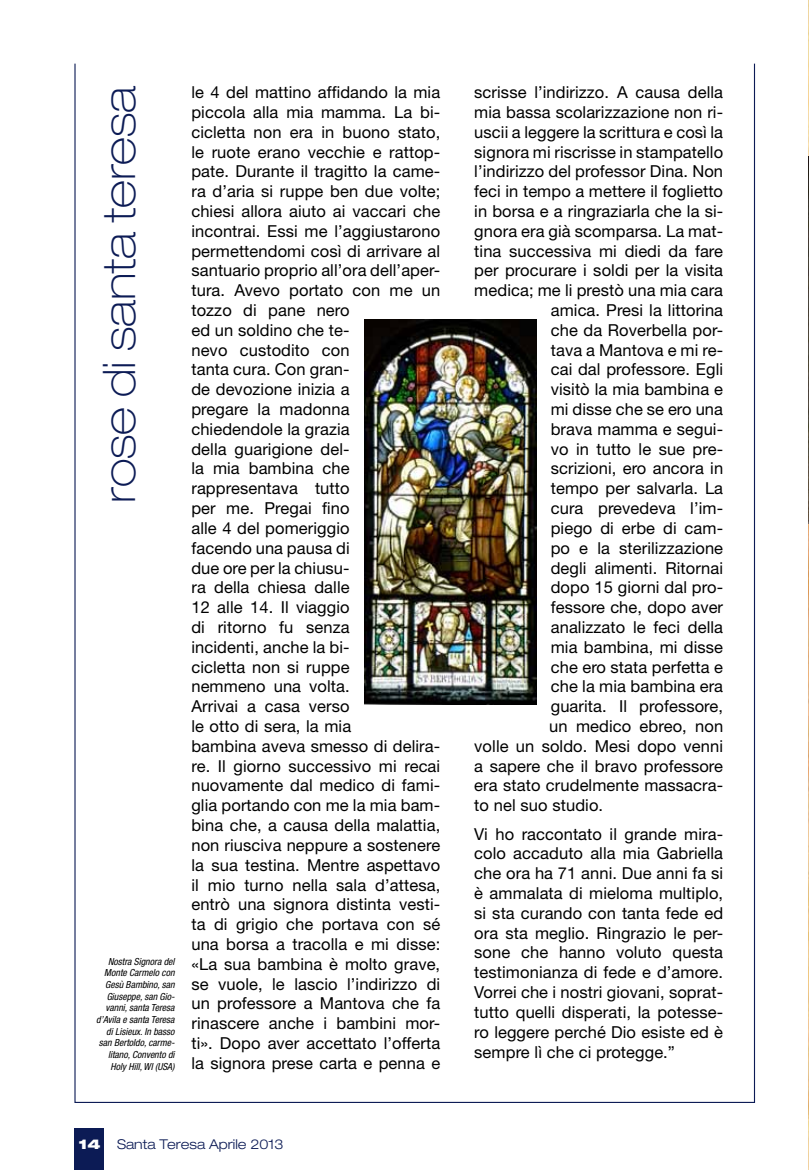
<style>
.page{position:relative;width:809px;height:1170px;background:#fff}
.page>*{position:absolute;margin:0;border:0;box-sizing:border-box;transform-origin:0 0}
.t1{font:100 expanded 45px "Helvetica Neue";color:#0c1b55}
.t2{font:16.5px/19.8px "Helvetica Neue";letter-spacing:.005em;color:#000}
.t3{font:300 expanded 13.5px "Helvetica Neue";color:#0c1b55}
.t4{font:italic condensed 9.75px/11.7px "Helvetica Neue";color:#000;text-align:right}
.s1{font-weight:900;color:#fff}
</style>
<div class="page">
<div style="left:74px;top:61px;width:681px;height:1041px;background:#fff;border:1px solid #0c1b55"></div>
<div style="left:74px;top:1128px;width:30px;height:41px;background:#0c1b55"></div>
<img style="left:365px;top:319px;width:172px;height:385px">
<img style="left:808px;top:0;width:1px;height:1169px">
<img style="left:808px;top:156px;width:1px;height:367px">
<div style="left:59px;top:58px;width:711px;height:6px;background:#fff"></div>
<h1 class="t1" style="left:92px;top:503px;width:419px;rotate:-90deg">rose di santa teresa</h1>
<p class="t4" style="left:96px;top:955px;width:80px">Nostra Signora del<br>Monte Carmelo con<br>Gesù Bambino, san<br>Giuseppe, san Gio&shy;vanni, santa Teresa d’Avila e santa Teresa di Lisieux. In basso san Bertoldo, carme&shy;litano, Convento di<br>Holy Hill, WI (USA)</p>
<p class="t2" style="left:191px;top:82px;width:250px">le 4 del mattino affidando la mia piccola alla mia mamma. La bi&shy;cicletta non era in buono stato, le ruote erano vecchie e rattop&shy;pate. Durante il tragitto la came&shy;ra d’aria si ruppe ben due volte; chiesi allora aiuto ai vaccari che incontrai. Essi me l’aggiustarono permettendomi così di arrivare al santuario proprio all’ora dell’aper&shy;tura. Avevo portato con me un tozzo di pane nero<br>ed un soldino che te-<br>nevo custodito con<br>tanta cura. Con gran-<br>de devozione inizia a<br>pregare la madonna chiedendole la grazia<br>della guarigione del-<br>la mia bambina che rappresentava tutto<br>per me. Pregai fino<br>alle 4 del pomeriggio<br>facendo una pausa di<br>due ore per la chiusu-<br>ra della chiesa dalle<br>12 alle 14. Il viaggio<br>di ritorno fu senza<br>incidenti, anche la bi-<br>cicletta non si ruppe<br>nemmeno una volta.<br>Arrivai a casa verso<br>le otto di sera, la mia<br>bambina aveva smesso di delira&shy;re. Il giorno successivo mi recai nuovamente dal medico di fami&shy;glia portando con me la mia bam&shy;bina che, a causa della malattia, non riusciva neppure a sostenere la sua testina. Mentre aspettavo il mio turno nella sala d’attesa, entrò una signora distinta vesti&shy;ta di grigio che portava con sé una borsa a tracolla e mi disse: «La sua bambina è molto grave, se vuole, le lascio l’indirizzo di un professore a Mantova che fa rinascere anche i bambini mor&shy;ti». Dopo aver accettato l’offerta la signora prese carta e penna e</p>
<p class="t2" style="left:474px;top:82px;width:250px">scrisse l’indirizzo. A causa della</p>
<p class="t2" style="left:474px;top:102px;width:250px">mia bassa scolarizzazione non ri-</p>
<p class="t2" style="left:474px;top:122px;width:250px">uscii a leggere la scrittura e così la</p>
<p class="t2" style="left:474px;top:141px;width:250px">signora mi riscrisse in stampatello</p>
<p class="t2" style="left:474px;top:161px;width:250px">l’indirizzo del professor Dina. Non</p>
<p class="t2" style="left:474px;top:181px;width:250px">feci in tempo a mettere il foglietto</p>
<p class="t2" style="left:474px;top:201px;width:250px">in borsa e a ringraziarla che la si-</p>
<p class="t2" style="left:474px;top:221px;width:250px">gnora era già scomparsa. La mat-</p>
<p class="t2" style="left:474px;top:240px;width:250px">tina successiva mi diedi da fare</p>
<p class="t2" style="left:474px;top:260px;width:250px">per procurare i soldi per la visita</p>
<p class="t2" style="left:474px;top:280px;width:250px">medica; me li prestò una mia cara</p>
<p class="t2" style="left:551px;top:300px;width:174px">amica. Presi la littorina</p>
<p class="t2" style="left:551px;top:320px;width:174px">che da Roverbella por-</p>
<p class="t2" style="left:551px;top:339px;width:174px">tava a Mantova e mi re-</p>
<p class="t2" style="left:551px;top:359px;width:174px">cai dal professore. Egli</p>
<p class="t2" style="left:551px;top:379px;width:174px">visitò la mia bambina e</p>
<p class="t2" style="left:551px;top:399px;width:174px">mi disse che se ero una</p>
<p class="t2" style="left:551px;top:419px;width:174px">brava mamma e segui-</p>
<p class="t2" style="left:551px;top:438px;width:174px">vo in tutto le sue pre-</p>
<p class="t2" style="left:551px;top:458px;width:174px">scrizioni, ero ancora in</p>
<p class="t2" style="left:551px;top:478px;width:174px">tempo per salvarla. La</p>
<p class="t2" style="left:551px;top:498px;width:174px">cura prevedeva l’im-</p>
<p class="t2" style="left:551px;top:518px;width:174px">piego di erbe di cam-</p>
<p class="t2" style="left:551px;top:537px;width:174px">po e la sterilizzazione</p>
<p class="t2" style="left:551px;top:557px;width:174px">degli alimenti. Ritornai</p>
<p class="t2" style="left:551px;top:577px;width:174px">dopo 15 giorni dal pro-</p>
<p class="t2" style="left:551px;top:597px;width:174px">fessore che, dopo aver</p>
<p class="t2" style="left:551px;top:617px;width:174px">analizzato le feci della</p>
<p class="t2" style="left:551px;top:636px;width:174px">mia bambina, mi disse</p>
<p class="t2" style="left:551px;top:656px;width:174px">che ero stata perfetta e</p>
<p class="t2" style="left:551px;top:676px;width:174px">che la mia bambina era</p>
<p class="t2" style="left:551px;top:696px;width:174px">guarita. Il professore,</p>
<p class="t2" style="left:549px;top:716px;width:175px">un medico ebreo, non</p>
<p class="t2" style="left:474px;top:735px;width:250px">volle un soldo. Mesi dopo venni</p>
<p class="t2" style="left:474px;top:755px;width:250px">a sapere che il bravo professore</p>
<p class="t2" style="left:474px;top:775px;width:250px">era stato crudelmente massacra-</p>
<p class="t2" style="left:474px;top:795px;width:130px">to nel suo studio.</p>
<p class="t2" style="left:474px;top:823px;width:250px;text-align:justify">Vi ho raccontato il grande mira&shy;colo accaduto alla mia Gabriella che ora ha 71 anni. Due anni fa si è ammalata di mieloma multiplo, si sta curando con tanta fede ed ora sta meglio. Ringrazio le per&shy;sone che hanno voluto questa testimonianza di fede e d’amore.<br>Vorrei che i nostri giovani, soprat&shy;tutto quelli disperati, la potesse&shy;ro leggere perché Dio esiste ed è sempre lì che ci protegge.”</p>
<p class="t3" style="left:78px;top:1136px;width:206px"><span class="s1">14</span> Santa Teresa Aprile 2013</p>
</div>
